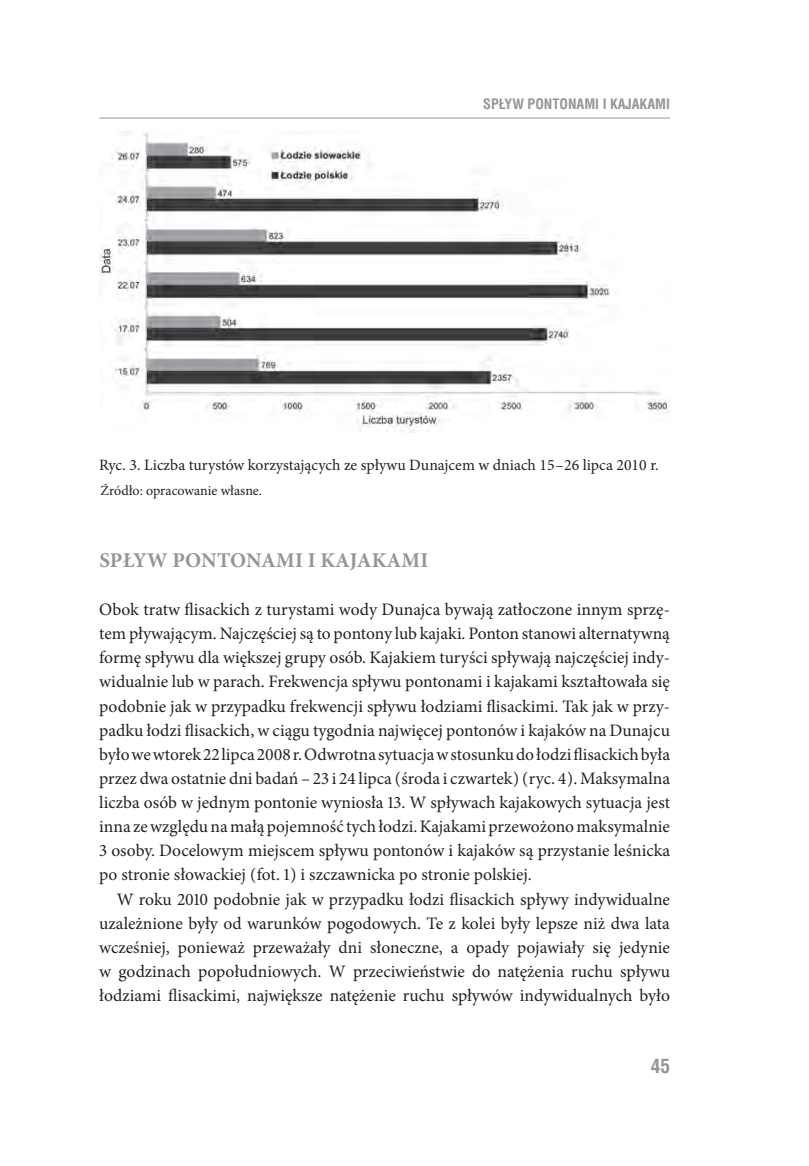
<style>
.page{position:relative;width:809px;height:1166px;background:#fff}
.page>*{position:absolute;margin:0;border:0;box-sizing:border-box;transform-origin:0 0}
.t1{font:700 21px "Minion Pro";color:#939598}
.t2{font:700 19.25px "Switzerland Condensed";color:#939598}
.t3{font:17.5px/24.2px "Minion Pro";color:#231f20;text-align:justify}
.t4{font:15.75px "Minion Pro";color:#231f20}
.t5{font:14px "Minion Pro";color:#231f20}
.t6{font:700 14px "Switzerland Condensed";color:#939598}
</style>
<div class="page">
<hr style="left:99px;top:118px;width:571px;height:1px;background:#939598">
<img style="left:99px;top:131px;width:570px;height:302px">
<p class="t6" style="left:483px;top:95px;width:188px">SPŁYW PONTONAMI I KAJAKAMI</p>
<p class="t4" style="left:99px;top:455px;width:561px">Ryc. 3. Liczba turystów korzystających ze spływu Dunajcem w dniach 15–26 lipca 2010 r.</p>
<p class="t5" style="left:100px;top:481px;width:163px">Źródło: opracowanie własne.</p>
<p class="t1" style="left:99px;top:545px;width:330px">SPŁYW PONTONAMI I KAJAKAMI</p>
<p class="t3" style="left:99px;top:597px;width:572px">Obok tratw flisackich z turystami wody Dunajca bywają zatłoczone innym sprzę&shy;tem pływającym. Najczęściej są to pontony lub kajaki. Ponton stanowi alternatywną formę spływu dla większej grupy osób. Kajakiem turyści spływają najczęściej indy&shy;widualnie lub w parach. Frekwencja spływu pontonami i kajakami kształtowała się podobnie jak w przypadku frekwencji spływu łodziami flisackimi. Tak jak w przy&shy;padku łodzi flisackich, w ciągu tygodnia najwięcej pontonów i kajaków na Dunajcu było we wtorek 22 lipca 2008 r. Odwrotna sytuacja w stosunku do łodzi flisackich była przez dwa ostatnie dni badań – 23 i 24 lipca (środa i czwartek) (ryc. 4). Maksymalna liczba osób w jednym pontonie wyniosła 13. W spływach kajakowych sytuacja jest inna ze względu na małą pojemność tych łodzi. Kajakami przewożono maksymalnie 3 osoby. Docelowym miejscem spływu pontonów i kajaków są przystanie leśnicka po stronie słowackiej (fot. 1) i szczawnicka po stronie polskiej.</p>
<p class="t3" style="left:99px;top:887px;width:572px;text-indent:18px">W roku 2010 podobnie jak w przypadku łodzi flisackich spływy indywidualne uzależnione były od warunków pogodowych. Te z kolei były lepsze niż dwa lata wcześniej, ponieważ przeważały dni słoneczne, a opady pojawiały się jedynie w godzinach popołudniowych. W przeciwieństwie do natężenia ruchu spływu łodziami flisackimi, największe natężenie ruchu spływów indywidualnych było</p>
<p class="t2" style="left:650px;top:1055px;width:21px">45</p>
</div>
